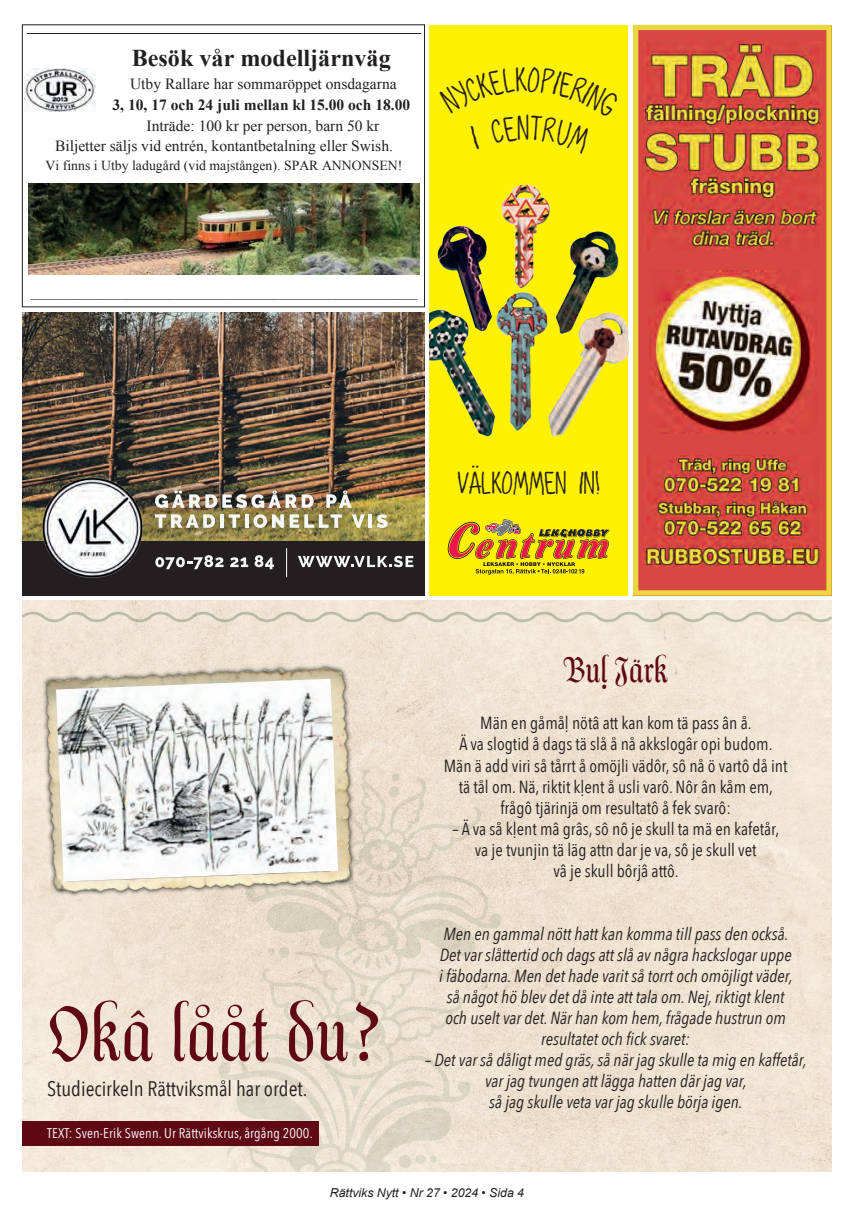
<style>
.page{position:relative;width:854px;height:1216px;background:#fff}
.page>*{position:absolute;margin:0;border:0;box-sizing:border-box;transform-origin:0 0}
.t1{font:77px "Dala LT Text";color:#5f0914}
.t2{font:35px "Dala LT Text";color:#5f0914}
.t3{font:32.2px "Oh Maria";color:#231f20}
.t4{font:700 24.15px "Times New Roman";color:#231f20}
.t5{font:21px "Avenir Next Condensed";color:#231f20}
.t6{font:italic 17.5px/21px "Avenir Next Condensed";color:#231f20;text-align:center}
.t7{font:17.5px/21px "Avenir Next Condensed";color:#231f20;text-align:center}
.t8{font:15.58px/20.5px "Times New Roman";color:#231f20}
.t9{font:700 15.58px "Times New Roman";color:#231f20}
.t10{font:14px "Avenir Next Condensed";letter-spacing:.01em;color:#fff}
.t11{font:13.83px "Times New Roman";color:#231f20}
.t12{font:italic 12.25px "Arial";color:#231f20}
.t13{font:12.08px "Times New Roman";color:#231f20}
</style>
<div class="page">
<svg style="left:633px;top:25px;width:198px;height:570px;background:#dc6c40"></svg>
<img style="left:643px;top:42px;width:178px;height:207px">
<img style="left:648px;top:271px;width:168px;height:162px">
<img style="left:643px;top:455px;width:178px;height:112px">
<img style="left:22px;top:600px;width:809px;height:571px">
<svg style="left:218px;top:769px;width:283px;height:402px;background:#e8dccb"></svg>
<div style="left:22px;top:1120px;width:296px;height:25px;background:#5f0914"></div>
<svg style="left:22px;top:610px;width:809px;height:14px;background:#e5ddcb"></svg>
<img style="left:39px;top:660px;width:320px;height:243px">
<img style="left:56px;top:678px;width:282px;height:203px">
<div style="left:429px;top:25px;width:199px;height:570px;background:#fff101"></div>
<svg style="left:447px;top:519px;width:162px;height:55px"></svg>
<img style="left:429px;top:184px;width:199px;height:253px">
<hr style="left:27px;top:34px;width:394px;height:1px;background:#231f20">
<img style="left:28px;top:184px;width:391px;height:90px">
<img style="left:25px;top:68px;width:70px;height:44px">
<div style="left:22px;top:24px;width:403px;height:283px;border:1px solid #231f20"></div>
<img style="left:22px;top:313px;width:402px;height:228px">
<img style="left:149px;top:483px;width:201px;height:55px">
<div style="left:22px;top:541px;width:402px;height:54px;background:#231f20"></div>
<img style="left:155px;top:490px;width:158px;height:18px">
<svg style="left:326px;top:490px;width:25px;height:18px"></svg>
<svg style="left:155px;top:514px;width:60px;height:14px"></svg>
<hr style="left:220px;top:514px;width:4px;height:14px;background:#f4f8f6">
<svg style="left:228px;top:514px;width:12px;height:14px"></svg>
<hr style="left:245px;top:514px;width:3px;height:14px;background:#f4f8f6">
<svg style="left:253px;top:514px;width:89px;height:14px"></svg>
<svg style="left:352px;top:514px;width:13px;height:14px"></svg>
<hr style="left:368px;top:514px;width:4px;height:14px;background:#f4f8f6">
<svg style="left:376px;top:514px;width:11px;height:14px"></svg>
<svg style="left:155px;top:555px;width:68px;height:14px"></svg>
<svg style="left:230px;top:557px;width:18px;height:10px"></svg>
<svg style="left:254px;top:555px;width:20px;height:14px"></svg>
<svg style="left:298px;top:556px;width:115px;height:11px"></svg>
<svg style="left:286px;top:548px;width:1px;height:29px"></svg>
<img style="left:35px;top:470px;width:114px;height:108px">
<h3 class="t4" style="left:132px;top:41px;width:260px">Besök vår modelljärnväg</h3>
<p class="t8" style="left:130px;top:74px;width:268px">Utby Rallare har sommaröppet onsdagarna</p>
<p class="t9" style="left:112px;top:94px;width:299px">3, 10, 17 och 24 juli mellan kl 15.00 och 18.00</p>
<p class="t8" style="left:55px;top:115px;width:339px;text-indent:91px">Inträde: 100 kr per person, barn 50 kr<br>Biljetter säljs vid entrén, kontantbetalning eller Swish.</p>
<p class="t11" style="left:46px;top:156px;width:358px">Vi finns i Utby ladugård (vid majstången). SPAR ANNONSEN!</p>
<p class="t13" style="left:31px;top:284px;width:388px">________________________________________________________________</p>
<h3 class="t3" style="left:471px;top:441px;width:9px">..</h3>
<h3 class="t3" style="left:457px;top:466px;width:144px">VaLKOMMEN IN!</h3>
<h1 class="t1" style="left:47px;top:990px;width:334px">Okâ lååt du?</h1>
<p class="t5" style="left:47px;top:1070px;width:261px">Studiecirkeln Rättviksmål har ordet.</p>
<p class="t10" style="left:47px;top:1120px;width:267px">TEXT: Sven-Erik Swenn. Ur Rättvikskrus, årgång 2000.</p>
<h2 class="t2" style="left:563px;top:650px;width:105px">Bul Järk</h2>
<p class="t7" style="left:443px;top:712px;width:345px">Män en gåmåḷ nötâ att kan kom tä pass ân å.<br>Ä va slogtid å dags tä slå å nå akkslogâr opi budom.<br>Män ä add viri så tårrt å omöjli vädôr, sô nå ö vartô då int tä tål om. Nä, riktit kḷent å usli varô. Nôr ân kåm em, frågô tjärinjä om resultatô å fek svarô:</p>
<p class="t7" style="left:452px;top:817px;width:328px">– Ä va så kḷent mâ grâs, sô nô je skull ta mä en kafetår, va je tvunjin tä läg attn dar je va, sô je skull vet<br>vâ je skull bôrjâ attô.</p>
<h2 class="t2" style="left:600px;top:656px;width:9px">.</h2>
<p class="t6" style="left:439px;top:922px;width:355px">Men en gammal nött hatt kan komma till pass den också.<br>Det var slåttertid och dags att slå av några hackslogar uppe i fäbodarna. Men det hade varit så torrt och omöjligt väder, så något hö blev det då inte att tala om. Nej, riktigt klent och uselt var det. När han kom hem, frågade hustrun om resultatet och fick svaret:</p>
<p class="t6" style="left:425px;top:1048px;width:383px">– Det var så dåligt med gräs, så när jag skulle ta mig en kaffetår, var jag tvungen att lägga hatten där jag var,<br>så jag skulle veta var jag skulle börja igen.</p>
<p class="t12" style="left:330px;top:1184px;width:195px">Rättviks Nytt • Nr 27 • 2024 • Sida 4</p>
</div>
